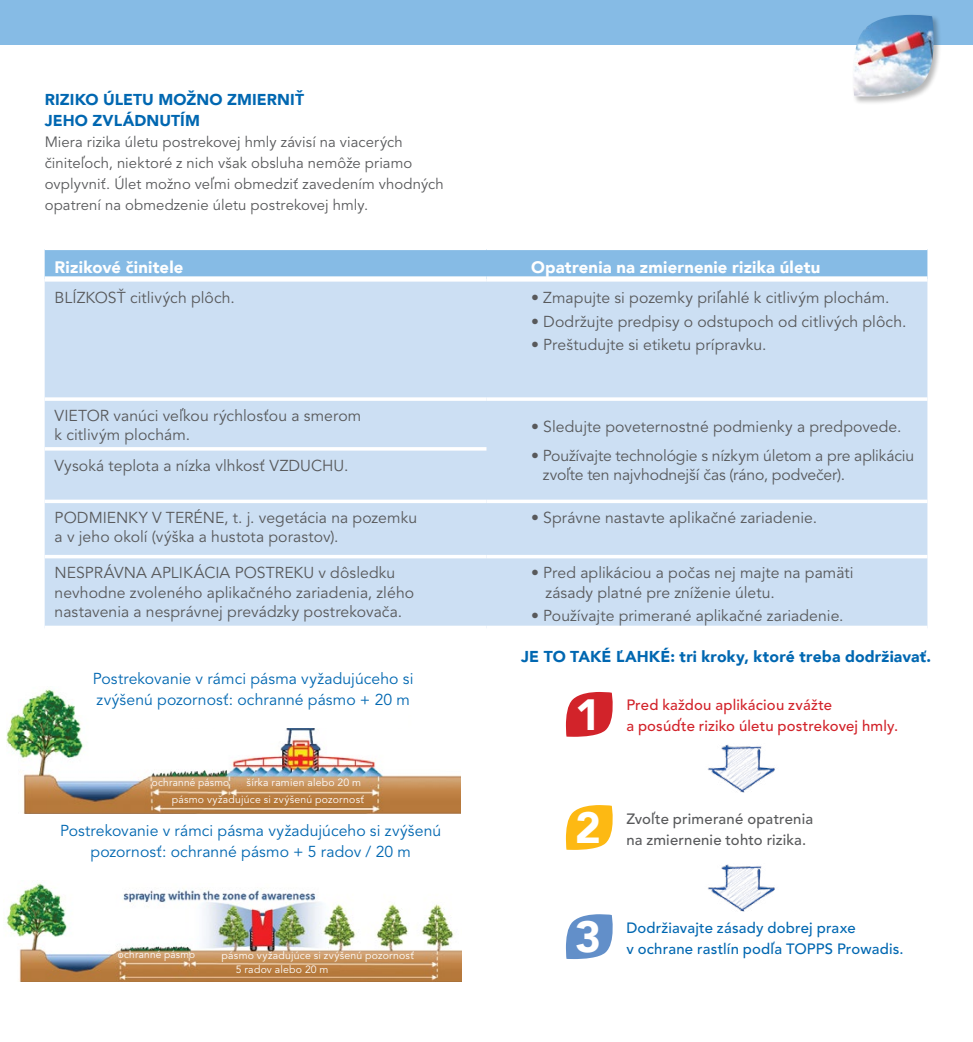
<style>
.page{position:relative;width:973px;height:1042px;background:#fff}
.page>*{position:absolute;margin:0;border:0;box-sizing:border-box;transform-origin:0 0}
.t1{font:900 43.57px "Avenir LT Std";color:#fff}
.t2{font:900 16.62px "Avenir LT Std";letter-spacing:.01em;color:#fff}
.t3{font:15.75px/19.2px "Avenir LT Std";letter-spacing:.005em;color:#58595b}
.t4{font:15.75px/21px "Avenir LT Std";letter-spacing:.005em;color:#0067b1;text-align:center}
.t5{font:900 15.75px/21px "Avenir LT Std";letter-spacing:.01em;color:#0067b1}
.t6{font:14.88px/21px "Avenir LT Std";letter-spacing:.005em;color:#58595b}
.t7{font:500 14.88px/21px "Avenir LT Std";letter-spacing:.015em;color:#0067b1}
.t8{font:500 14.88px/21px "Avenir LT Std";letter-spacing:.01em;color:#d2232a}
.t9{font:500 14.88px/21px "Avenir LT Std";letter-spacing:.01em;color:#58595b}
.t10{font:10.5px/16.6px "Avenir LT Std";letter-spacing:.02em;color:#fff;text-align:right}
.t11{font:10.5px "Avenir LT Std";letter-spacing:.02em;color:#fff;scale:.96 1}
</style>
<div class="page">
<div style="left:0;top:0;width:972px;height:45px;background:#86bbe5"></div>
<div style="left:852px;top:14px;width:90px;height:91px;background:#000;opacity:.28"></div>
<img style="left:853px;top:15px;width:86px;height:82px">
<div style="left:45px;top:250px;width:882px;height:26px;background:#86bbe5"></div>
<div style="left:45px;top:282px;width:882px;height:344px;background:#ccdff3"></div>
<svg style="left:45px;top:397px;width:441px;height:4px"></svg>
<hr style="left:486px;top:397px;width:441px;height:4px;background:#f7fafd">
<svg style="left:45px;top:447px;width:441px;height:4px"></svg>
<hr style="left:45px;top:500px;width:441px;height:3px;background:#fff">
<hr style="left:486px;top:500px;width:441px;height:3px;background:#fff">
<hr style="left:45px;top:555px;width:441px;height:3px;background:#fff">
<hr style="left:486px;top:555px;width:441px;height:3px;background:#fff">
<svg style="left:566px;top:692px;width:47px;height:45px;background:#d8454b"></svg>
<svg style="left:566px;top:805px;width:47px;height:45px;background:#fdc337"></svg>
<svg style="left:566px;top:914px;width:47px;height:45px;background:#7aa0d1"></svg>
<img style="left:707px;top:744px;width:68px;height:49px">
<img style="left:708px;top:864px;width:67px;height:48px">
<img style="left:7px;top:689px;width:453px;height:125px">
<div style="left:120px;top:702px;width:288px;height:26px;background:#fff"></div>
<img style="left:6px;top:883px;width:455px;height:98px">
<div style="left:75px;top:665px;width:356px;height:49px;background:#fff"></div>
<p class="t5" style="left:45px;top:89px;width:261px">RIZIKO ÚLETU MOŽNO ZMIERNIŤ<br>JEHO ZVLÁDNUTÍM</p>
<p class="t6" style="left:45px;top:132px;width:400px">Miera rizika úletu postrekovej hmly závisí na viacerých činiteľoch, niektoré z nich však obsluha nemôže priamo ovplyvniť. Úlet možno veľmi obmedziť zavedením vhodných opatrení na obmedzenie úletu postrekovej hmly.</p>
<p class="t2" style="left:55px;top:257px;width:130px">Rizikové činitele</p>
<p class="t2" style="left:531px;top:257px;width:291px">Opatrenia na zmiernenie rizika úletu</p>
<p class="t3" style="left:55px;top:289px;width:182px">BLÍZKOSŤ citlivých plôch.</p>
<p class="t3" style="left:531px;top:289px;width:360px">• Zmapujte si pozemky priľahlé k citlivým plochám.</p>
<p class="t3" style="left:531px;top:312px;width:376px">• Dodržujte predpisy o odstupoch od citlivých plôch.</p>
<p class="t3" style="left:531px;top:335px;width:237px">• Preštudujte si etiketu prípravku.</p>
<p class="t3" style="left:55px;top:406px;width:308px">VIETOR vanúci veľkou rýchlosťou a smerom k citlivým plochám.</p>
<p class="t3" style="left:531px;top:418px;width:372px">• Sledujte poveternostné podmienky a predpovede.</p>
<p class="t3" style="left:55px;top:456px;width:295px">Vysoká teplota a nízka vlhkosť VZDUCHU.</p>
<p class="t3" style="left:542px;top:446px;width:373px;text-indent:-12px">• Používajte technológie s nízkym úletom a pre aplikáciu zvoľte ten najvhodnejší čas (ráno, podvečer).</p>
<p class="t3" style="left:55px;top:508px;width:364px">PODMIENKY V TERÉNE, t. j. vegetácia na pozemku a v jeho okolí (výška a hustota porastov).</p>
<p class="t3" style="left:531px;top:508px;width:287px">• Správne nastavte aplikačné zariadenie.</p>
<p class="t3" style="left:55px;top:564px;width:361px">NESPRÁVNA APLIKÁCIA POSTREKU v dôsledku nevhodne zvoleného aplikačného zariadenia, zlého nastavenia a nesprávnej prevádzky postrekovača.</p>
<p class="t3" style="left:545px;top:564px;width:310px;text-indent:-14px">• Pred aplikáciou a počas nej majte na pamäti zásady platné pre zníženie úletu.</p>
<p class="t3" style="left:531px;top:606px;width:314px">• Používajte primerané aplikačné zariadenie.</p>
<p class="t4" style="left:93px;top:668px;width:322px;text-align:left">Postrekovanie v rámci pásma vyžadujúceho si zvýšenú pozornosť: ochranné pásmo + 20 m</p>
<p class="t10" style="left:172px;top:774px;width:194px">šírka ramien alebo 20 m<br>pásmo vyžadujúce si zvýšenú pozornosť</p>
<p class="t11" style="left:152px;top:776px;width:82px">ochranné pásmo</p>
<p class="t4" style="left:60px;top:821px;width:382px">Postrekovanie v rámci pásma vyžadujúceho si zvýšenú pozornosť: ochranné pásmo + 5 radov / 20 m</p>
<p class="t11" style="left:118px;top:948px;width:82px">ochranné pásmo</p>
<p class="t10" style="left:221px;top:947px;width:194px">pásmo vyžadujúce si zvýšenú pozornosť</p>
<p class="t10" style="left:236px;top:961px;width:94px">5 radov alebo 20 m</p>
<p class="t5" style="left:521px;top:645px;width:411px">JE TO TAKÉ ĽAHKÉ: tri kroky, ktoré treba dodržiavať.</p>
<h1 class="t1" style="left:575px;top:688px;width:27px">1</h1>
<p class="t8" style="left:626px;top:695px;width:273px">Pred každou aplikáciou zvážte<br>a posúďte riziko úletu postrekovej hmly.</p>
<h1 class="t1" style="left:575px;top:801px;width:27px">2</h1>
<p class="t9" style="left:626px;top:808px;width:188px">Zvoľte primerané opatrenia na zmiernenie tohto rizika.</p>
<h1 class="t1" style="left:575px;top:910px;width:27px">3</h1>
<p class="t7" style="left:626px;top:917px;width:279px">Dodržiavajte zásady dobrej praxe<br>v ochrane rastlín podľa TOPPS Prowadis.</p>
</div>
